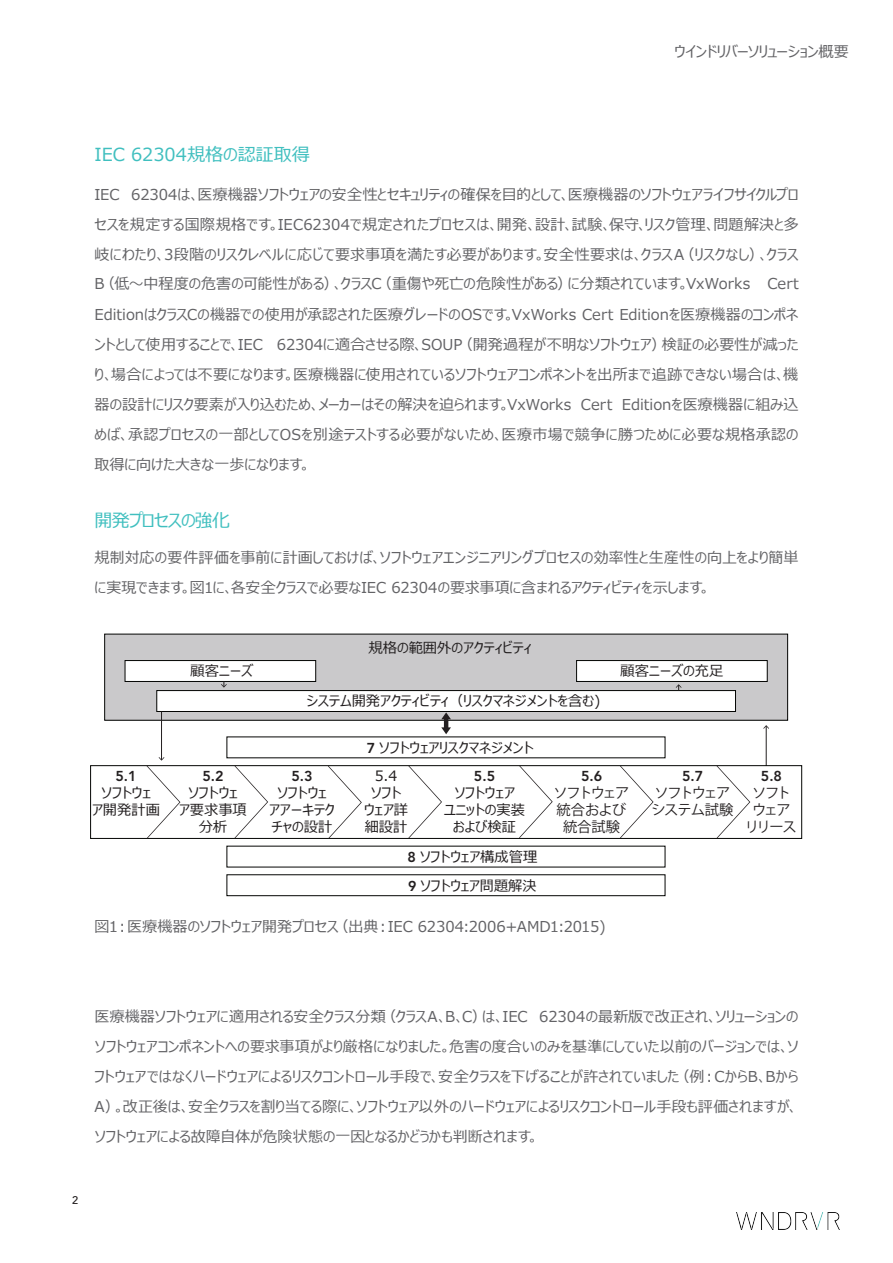
<style>
.page{position:relative;width:893px;height:1263px;background:#fff}
.page>*{position:absolute;margin:0;border:0;box-sizing:border-box;transform-origin:0 0}
.Body{font:18px "Meiryo UI";color:#40bfbf}
.Body-2{font:18px "Meiryo UI";letter-spacing:-.04em;color:#40bfbf}
.Body-3{font:15px/30px "Meiryo UI";color:#636366;text-align:justify}
.Body-4{font:15px "Meiryo UI";letter-spacing:-.02em;color:#636366}
.t1{font:14.25px/17.1px "Meiryo UI";color:#231f20;text-align:center}
.t2{font:14.25px/17.1px "Koz Go Pr 6 N";letter-spacing:-.055em;color:#231f20;text-align:center}
.t3{font:14.25px/17.1px "Koz Go Pr 6 N";letter-spacing:-.09em;color:#231f20;text-align:center}
.t4{font:14.25px/17.1px "Koz Go Pr 6 N";letter-spacing:-.12em;color:#231f20;text-align:center}
.t5{font:500 10.95px "Avenir LT Std";color:#231f20}
.s1{font-family:"Avenir LT Std";font-weight:800}
</style>
<div class="page">
<hr style="left:766px;top:726px;width:1px;height:50px;background:#231f20">
<svg style="left:763px;top:725px;width:6px;height:4px"></svg>
<div style="left:105px;top:634px;width:683px;height:86px;background:#cac9cb"></div>
<div style="left:104px;top:634px;width:684px;height:87px;border:1px solid #040503"></div>
<div style="left:125px;top:660px;width:191px;height:21px;background:#fff"></div>
<div style="left:125px;top:660px;width:191px;height:22px;border:1px solid #040503"></div>
<div style="left:577px;top:660px;width:190px;height:21px;background:#fff"></div>
<div style="left:576px;top:660px;width:192px;height:22px;border:1px solid #040503"></div>
<div style="left:157px;top:690px;width:578px;height:21px;background:#fff"></div>
<div style="left:156px;top:690px;width:580px;height:22px;border:1px solid #040503"></div>
<div style="left:227px;top:874px;width:438px;height:22px;border:1px solid #040503"></div>
<div style="left:91px;top:766px;width:711px;height:72px;background:#fff"></div>
<div style="left:90px;top:765px;width:712px;height:74px;border:1px solid #040503"></div>
<svg style="left:234px;top:765px;width:34px;height:73px"></svg>
<svg style="left:328px;top:766px;width:34px;height:73px"></svg>
<svg style="left:408px;top:765px;width:34px;height:73px"></svg>
<svg style="left:519px;top:765px;width:34px;height:73px"></svg>
<svg style="left:716px;top:765px;width:34px;height:73px"></svg>
<svg style="left:620px;top:765px;width:34px;height:73px"></svg>
<svg style="left:441px;top:712px;width:10px;height:22px"></svg>
<svg style="left:221px;top:681px;width:6px;height:7px"></svg>
<hr style="left:161px;top:711px;width:1px;height:49px;background:#231f20">
<svg style="left:146px;top:757px;width:34px;height:81px"></svg>
<svg style="left:676px;top:684px;width:6px;height:6px"></svg>
<img style="left:737px;top:1212px;width:102px;height:17px">
<p class="Body-4" style="left:674px;top:41px;width:176px">ウインドリバーソリューション概要</p>
<p class="Body" style="left:94px;top:142px;width:217px">IEC 62304規格の認証取得</p>
<p class="Body-3" style="left:94px;top:180px;width:706px">IEC 62304は、医療機器ソフトウェアの安全性とセキュリティの確保を目的として、医療機器のソフトウェアライフサイクルプロセスを規定する国際規格です。IEC62304で規定されたプロセスは、開発、設計、試験、保守、リスク管理、問題解決と多岐にわたり、3段階のリスクレベルに応じて要求事項を満たす必要があります。安全性要求は、クラスA（リスクなし）、クラスB（低～中程度の危害の可能性がある）、クラスC（重傷や死亡の危険性がある）に分類されています。VxWorks Cert</p>
<p class="Body-3" style="left:95px;top:300px;width:705px">EditionはクラスCの機器での使用が承認された医療グレードのOSです。VxWorks Cert Editionを医療機器のコンポネントとして使用することで、IEC 62304に適合させる際、SOUP（開発過程が不明なソフトウェア）検証の必要性が減ったり、場合によっては不要になります。医療機器に使用されているソフトウェアコンポネントを出所まで追跡できない場合は、機器の設計にリスク要素が入り込むため、メーカーはその解決を迫られます。VxWorks Cert Editionを医療機器に組み込めば、承認プロセスの一部としてOSを別途テストする必要がないため、医療市場で競争に勝つために必要な規格承認の取得に向けた大きな一歩になります。</p>
<p class="Body-2" style="left:94px;top:507px;width:137px">開発プロセスの強化</p>
<p class="Body-3" style="left:94px;top:544px;width:705px">規制対応の要件評価を事前に計画しておけば、ソフトウェアエンジニアリングプロセスの効率性と生産性の向上をより簡単に実現できます。図1に、各安全クラスで必要なIEC 62304の要求事項に含まれるアクティビティを示します。</p>
<p class="t1" style="left:368px;top:640px;width:165px">規格の範囲外のアクティビティ</p>
<p class="t1" style="left:306px;top:693px;width:295px">システム開発アクティビティ（リスクマネジメントを含む)</p>
<p class="t1" style="left:367px;top:740px;width:168px"><span class="s1">7</span> ソフトウェアリスクマネジメント</p>
<p class="t1" style="left:190px;top:663px;width:64px">顧客ニーズ</p>
<p class="t1" style="left:620px;top:663px;width:104px">顧客ニーズの充足</p>
<p class="t1" style="left:92px;top:768px;width:69px"><span class="s1">5.1<br></span>ソフトウェ<br>ア開発計画</p>
<p class="t1" style="left:179px;top:768px;width:69px"><span class="s1">5.2<br></span>ソフトウェ<br>ア要求事項分析</p>
<p class="t1" style="left:269px;top:768px;width:67px"><span class="s1">5.3<br></span>ソフトウェ<br>アアーキテクチャの設計</p>
<p class="t1" style="left:364px;top:768px;width:46px">5.4<br>ソフトウェア詳細設計</p>
<p class="t1" style="left:444px;top:768px;width:82px"><span class="s1">5.5<br></span>ソフトウェア<br>ユニットの実装および検証</p>
<p class="t2" style="left:553px;top:767px;width:78px"><span class="s1">5.6<br></span>ソフトウェア統合および統合試験</p>
<p class="t3" style="left:651px;top:767px;width:84px"><span class="s1">5.7<br></span>ソフトウェアシステム試験</p>
<p class="t4" style="left:745px;top:767px;width:54px"><span class="s1">5.8<br></span>ソフトウェアリリース</p>
<p class="t1" style="left:408px;top:843px;width:131px;line-height:29.2px;text-align:left"><span class="s1">8</span> ソフトウェア構成管理<br><span class="s1">9</span> ソフトウェア問題解決</p>
<p class="Body-3" style="left:94px;top:912px;width:513px">図1：医療機器のソフトウェア開発プロセス（出典：IEC 62304:2006+AMD1:2015)</p>
<p class="Body-3" style="left:94px;top:1002px;width:705px">医療機器ソフトウェアに適用される安全クラス分類（クラスA、B、C）は、IEC 62304の最新版で改正され、ソリューションのソフトウェアコンポネントへの要求事項がより厳格になりました。危害の度合いのみを基準にしていた以前のバージョンでは、ソフトウェアではなくハードウェアによるリスクコントロール手段で、安全クラスを下げることが許されていました（例：CからB、BからA）。改正後は、安全クラスを割り当てる際に、ソフトウェア以外のハードウェアによるリスクコントロール手段も評価されますが、ソフトウェアによる故障自体が危険状態の一因となるかどうかも判断されます。</p>
<p class="t5" style="left:72px;top:1194px;width:8px">2</p>
</div>
